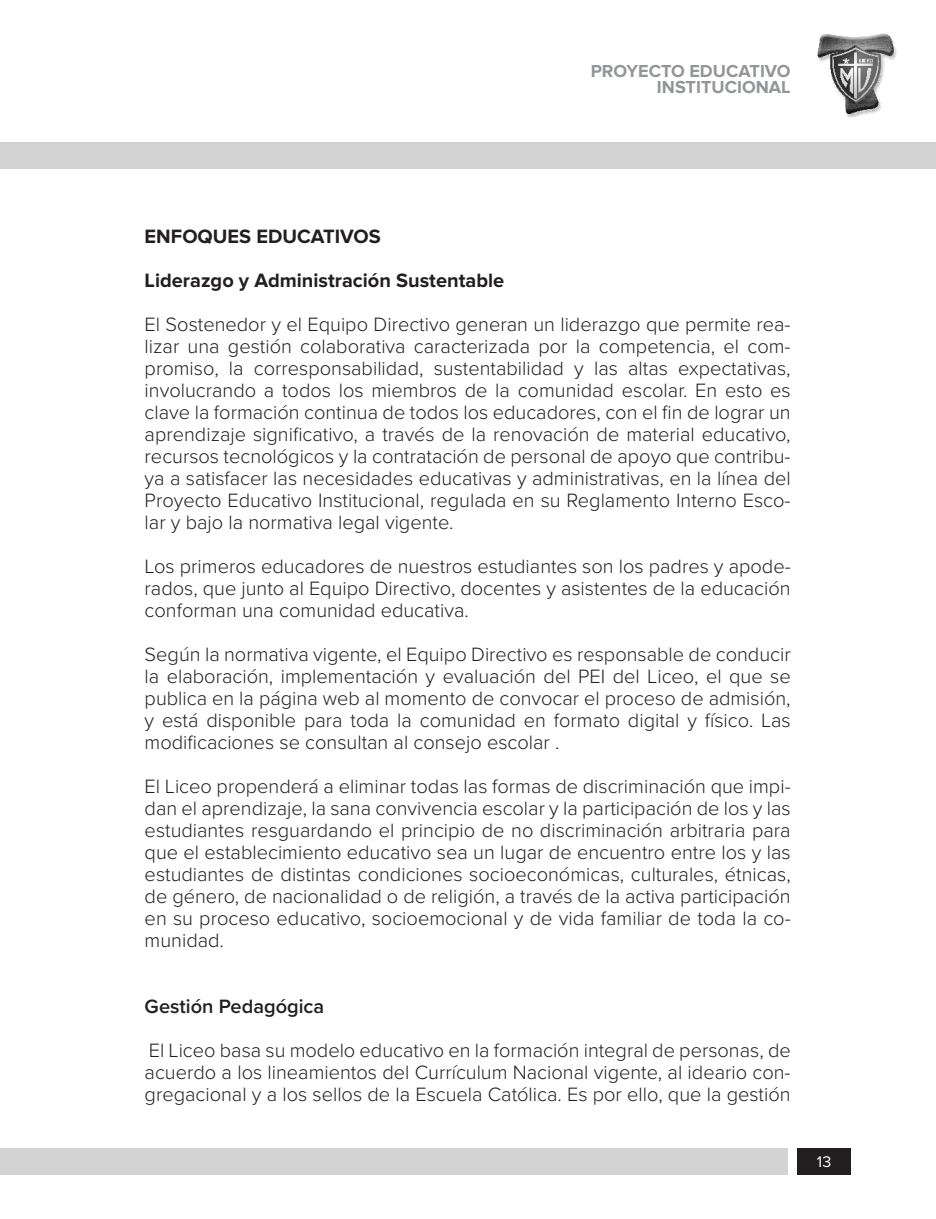
<style>
.page{position:relative;width:936px;height:1219px;background:#fff}
.page>*{position:absolute;margin:0;border:0;box-sizing:border-box;transform-origin:0 0}
.t1{font:300 20px/22px "Proxima Nova";color:#231f20;text-align:justify}
.t2{font:700 20px "Proxima Nova";color:#231f20}
.t3{font:600 20px "Proxima Nova";color:#231f20}
.t4{font:700 18px/16px "Proxima Nova";color:#939598;text-align:right}
.t5{font:16px "Proxima Nova";color:#fff}
</style>
<div class="page">
<div style="left:796px;top:1148px;width:54px;height:27px;background:#231f20"></div>
<div style="left:0;top:1148px;width:788px;height:27px;background:#d3d3d3"></div>
<div style="left:0;top:142px;width:935px;height:26px;background:#d3d3d3"></div>
<img style="left:817px;top:33px;width:80px;height:85px">
<p class="t4" style="left:590px;top:64px;width:201px">PROYECTO EDUCATIVO<br>INSTITUCIONAL</p>
<p class="t2" style="left:145px;top:224px;width:238px">ENFOQUES EDUCATIVOS</p>
<p class="t2" style="left:145px;top:268px;width:361px">Liderazgo y Administración Sustentable</p>
<p class="t1" style="left:145px;top:312px;width:647px">El Sostenedor y el Equipo Directivo generan un liderazgo que permite rea&shy;lizar una gestión colaborativa caracterizada por la competencia, el com&shy;promiso, la corresponsabilidad, sustentabilidad y las altas expectativas, involucrando a todos los miembros de la comunidad escolar. En esto es clave la formación continua de todos los educadores, con el fin de lograr un aprendizaje significativo, a través de la renovación de material educativo, recursos tecnológicos y la contratación de personal de apoyo que contribu&shy;ya a satisfacer las necesidades educativas y administrativas, en la línea del Proyecto Educativo Institucional, regulada en su Reglamento Interno Esco&shy;lar y bajo la normativa legal vigente.</p>
<p class="t1" style="left:145px;top:554px;width:647px">Los primeros educadores de nuestros estudiantes son los padres y apode&shy;rados, que junto al Equipo Directivo, docentes y asistentes de la educación conforman una comunidad educativa.</p>
<p class="t1" style="left:145px;top:642px;width:647px">Según la normativa vigente, el Equipo Directivo es responsable de conducir la elaboración, implementación y evaluación del PEI del Liceo, el que se publica en la página web al momento de convocar el proceso de admisión, y está disponible para toda la comunidad en formato digital y físico. Las modificaciones se consultan al consejo escolar .</p>
<p class="t1" style="left:145px;top:774px;width:647px">El Liceo propenderá a eliminar todas las formas de discriminación que impi&shy;dan el aprendizaje, la sana convivencia escolar y la participación de los y las estudiantes resguardando el principio de no discriminación arbitraria para que el establecimiento educativo sea un lugar de encuentro entre los y las estudiantes de distintas condiciones socioeconómicas, culturales, étnicas, de género, de nacionalidad o de religión, a través de la activa participación en su proceso educativo, socioemocional y de vida familiar de toda la co&shy;munidad.</p>
<p class="t3" style="left:145px;top:991px;width:181px">Gestión Pedagógica</p>
<p class="t1" style="left:145px;top:1038px;width:647px">El Liceo basa su modelo educativo en la formación integral de personas, de acuerdo a los lineamientos del Currículum Nacional vigente, al ideario con&shy;gregacional y a los sellos de la Escuela Católica. Es por ello, que la gestión</p>
<p class="t5" style="left:816px;top:1150px;width:16px">13</p>
</div>
